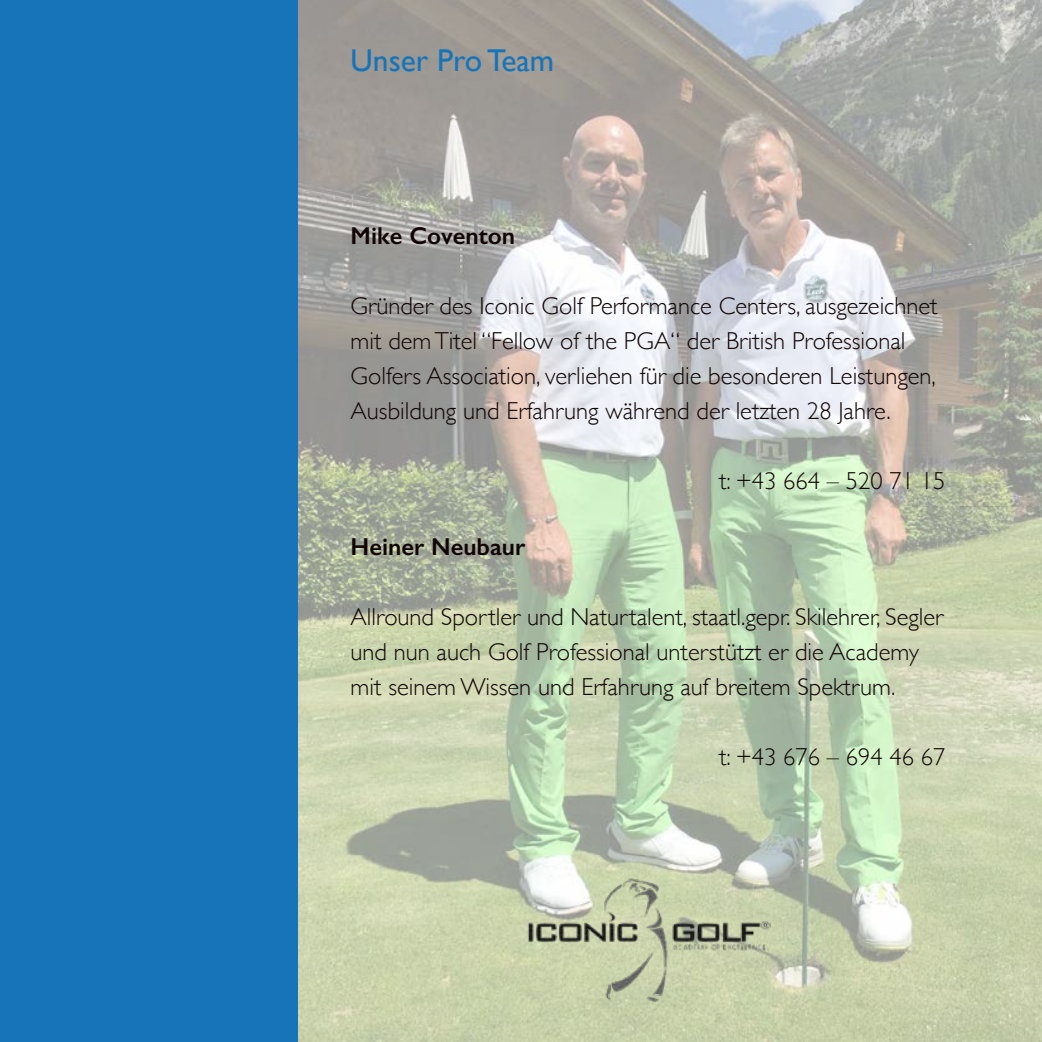
<style>
.page{position:relative;width:1042px;height:1042px;background:#fff}
.page>*{position:absolute;margin:0;border:0;box-sizing:border-box;transform-origin:0 0}
.t1{font:31.5px "Gill Sans";color:#1774b9}
.t2{font:300 24.5px/35px "Gill Sans";color:#110505}
.t3{font:600 24.5px "Gill Sans";color:#110505}
</style>
<div class="page">
<img style="left:298px;top:0;width:744px;height:1042px">
<div style="left:0;top:0;width:298px;height:1042px;background:#1774b9"></div>
<img style="left:526px;top:872px;width:245px;height:130px">
<p class="t1" style="left:351px;top:42px;width:205px">Unser Pro Team</p>
<p class="t3" style="left:351px;top:221px;width:166px">Mike Coventon</p>
<p class="t2" style="left:351px;top:287px;width:588px">Gründer des Iconic Golf Performance Centers, ausgezeichnet mit dem Titel “Fellow of the PGA“ der British Professional Golfers Association, verliehen für die besonderen Leistungen, Ausbildung und Erfahrung während der letzten 28 Jahre.</p>
<p class="t3" style="left:351px;top:532px;width:176px">Heiner Neubaur</p>
<p class="t2" style="left:719px;top:462px;width:228px">t: +43 664 – 520 71 15</p>
<p class="t2" style="left:351px;top:599px;width:594px">Allround Sportler und Naturtalent, staatl.gepr. Skilehrer, Segler und nun auch Golf Professional unterstützt er die Academy mit seinem Wissen und Erfahrung auf breitem Spektrum.</p>
<p class="t2" style="left:719px;top:739px;width:228px">t: +43 676 – 694 46 67</p>
</div>
